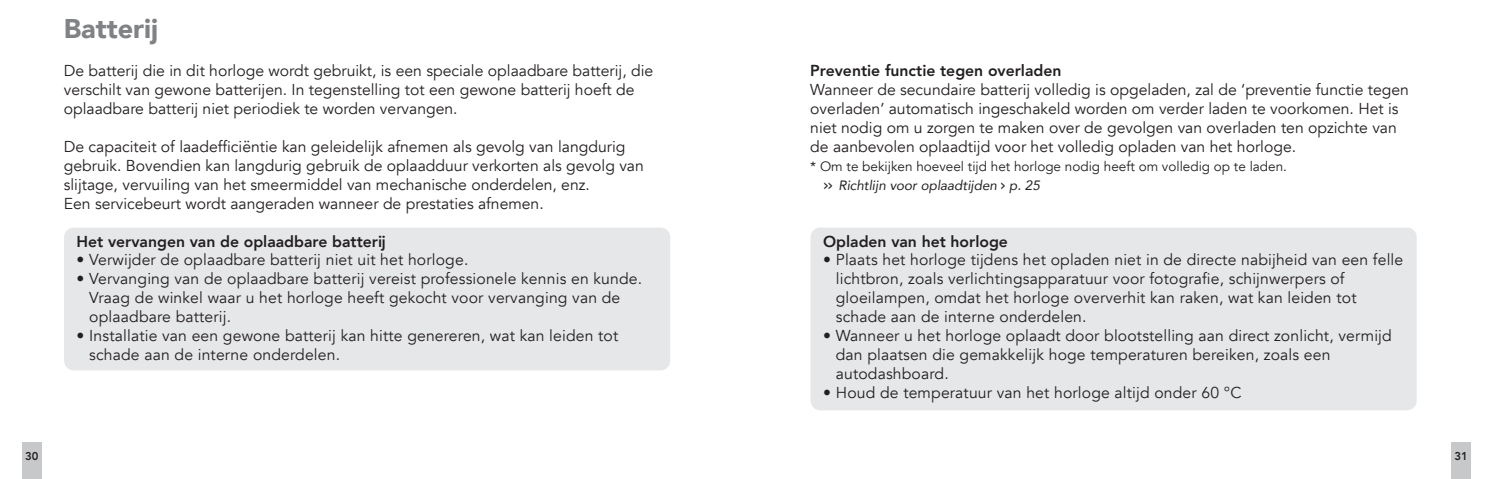
<style>
.page{position:relative;width:1493px;height:479px;background:#fff}
.page>*{position:absolute;margin:0;border:0;box-sizing:border-box;transform-origin:0 0}
.heading_1{font:900 27px "Avenir";color:#808285}
.Body{font:15.75px/18.9px "Avenir";color:#231f20}
.Box_kop{font:800 15.75px "Avenir";color:#231f20}
.heading_2{font:800 15.75px "Avenir LT Std";color:#231f20}
.Body_Small{font:13.5px/18.9px "Avenir";color:#231f20}
.t1{font:800 11.25px "Avenir LT Std";color:#231f20}
.s1{font-weight:800}
.s2{font-style:italic}
</style>
<div class="page">
<div style="left:22px;top:441px;width:19px;height:37px;background:#c7c8ca"></div>
<div style="left:1451px;top:441px;width:19px;height:37px;background:#c7c8ca"></div>
<div style="left:64px;top:227px;width:606px;height:143px;background:#e6e7e9;border-radius:10px"></div>
<div style="left:810px;top:227px;width:606px;height:183px;background:#e6e7e9;border-radius:10px"></div>
<p class="heading_1" style="left:64px;top:6px;width:96px">Batterij</p>
<p class="Body" style="left:64px;top:61px;width:591px">De batterij die in dit horloge wordt gebruikt, is een speciale oplaadbare batterij, die verschilt van gewone batterijen. In tegenstelling tot een gewone batterij hoeft de oplaadbare batterij niet periodiek te worden vervangen.</p>
<p class="Body" style="left:64px;top:137px;width:581px">De capaciteit of laadefficiëntie kan geleidelijk afnemen als gevolg van langdurig gebruik. Bovendien kan langdurig gebruik de oplaadduur verkorten als gevolg van slijtage, vervuiling van het smeermiddel van mechanische onderdelen, enz.</p>
<p class="Body" style="left:64px;top:194px;width:481px">Een servicebeurt wordt aangeraden wanneer de prestaties afnemen.</p>
<p class="Box_kop" style="left:77px;top:228px;width:310px">Het vervangen van de oplaadbare batterij</p>
<p class="Body" style="left:77px;top:250px;width:393px">• Verwijder de oplaadbare batterij niet uit het horloge.</p>
<p class="Body" style="left:89px;top:269px;width:554px;text-indent:-13px">• Vervanging van de oplaadbare batterij vereist professionele kennis en kunde.<br>Vraag de winkel waar u het horloge heeft gekocht voor vervanging van de oplaadbare batterij.</p>
<p class="Body" style="left:89px;top:326px;width:530px;text-indent:-13px">• Installatie van een gewone batterij kan hitte genereren, wat kan leiden tot schade aan de interne onderdelen.</p>
<p class="heading_2" style="left:810px;top:61px;width:253px">Preventie functie tegen overladen</p>
<p class="Body" style="left:810px;top:80px;width:600px">Wanneer de secundaire batterij volledig is opgeladen, zal de ‘preventie functie tegen overladen’ automatisch ingeschakeld worden om verder laden te voorkomen. Het is niet nodig om u zorgen te maken over de gevolgen van overladen ten opzichte van de aanbevolen oplaadtijd voor het volledig opladen van het horloge.</p>
<p class="Body_Small" style="left:823px;top:157px;width:465px;text-indent:-13px">* Om te bekijken hoeveel tijd het horloge nodig heeft om volledig op te laden. <span class="s1">&gt;&gt;</span> <span class="s2">Richtlijn voor oplaadtijden</span> <span class="s1">&gt;</span> <span class="s2">p. 25</span></p>
<p class="Box_kop" style="left:823px;top:228px;width:186px">Opladen van het horloge</p>
<p class="Body" style="left:836px;top:250px;width:569px;text-indent:-13px">• Plaats het horloge tijdens het opladen niet in de directe nabijheid van een felle lichtbron, zoals verlichtingsapparatuur voor fotografie, schijnwerpers of gloeilampen, omdat het horloge oververhit kan raken, wat kan leiden tot schade aan de interne onderdelen.</p>
<p class="Body" style="left:836px;top:326px;width:557px;text-indent:-13px">• Wanneer u het horloge oplaadt door blootstelling aan direct zonlicht, vermijd dan plaatsen die gemakkelijk hoge temperaturen bereiken, zoals een autodashboard.</p>
<p class="Body" style="left:823px;top:383px;width:420px">• Houd de temperatuur van het horloge altijd onder 60 °C</p>
<p class="t1" style="left:25px;top:449px;width:15px">30</p>
<p class="t1" style="left:1454px;top:449px;width:15px">31</p>
</div>
